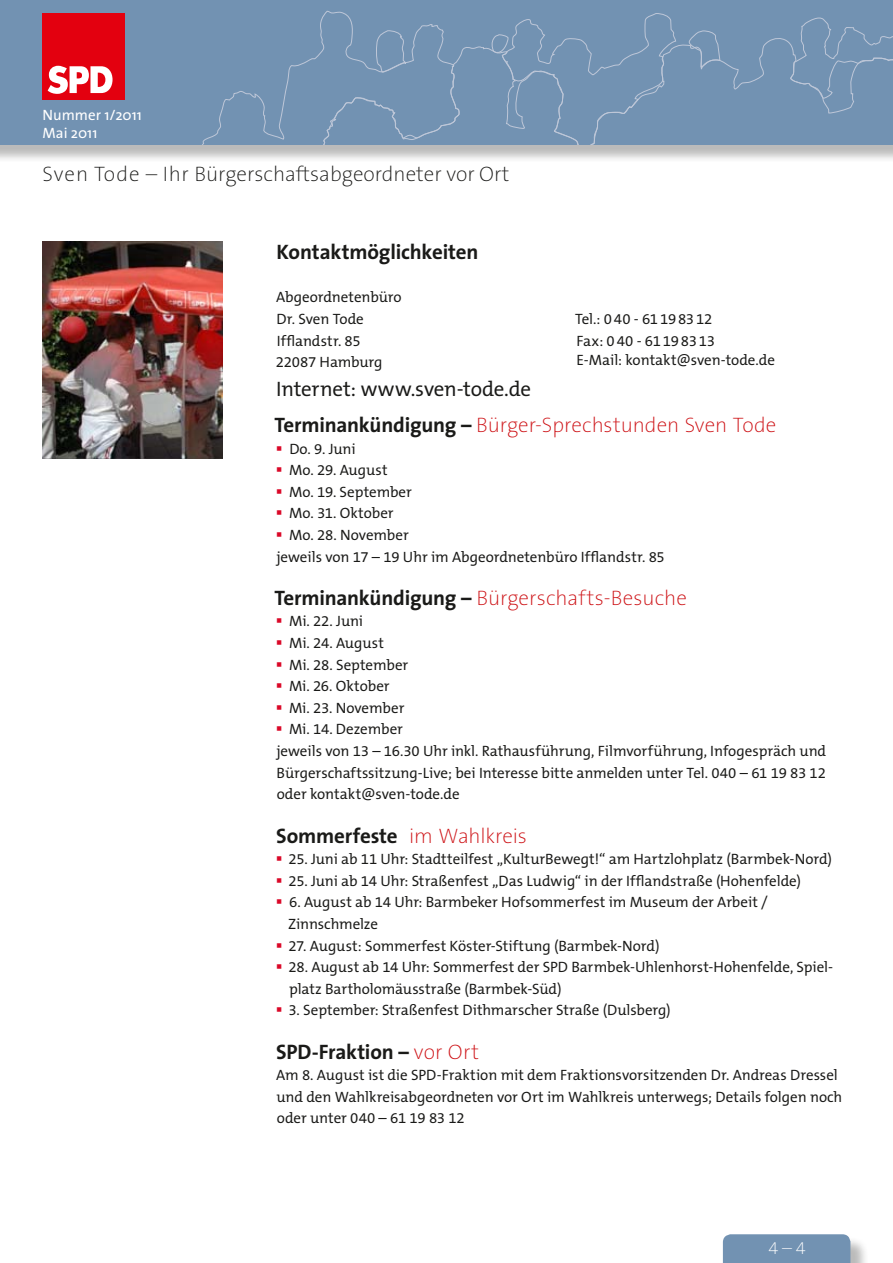
<style>
.page{position:relative;width:893px;height:1263px;background:#fff}
.page>*{position:absolute;margin:0;border:0;box-sizing:border-box;transform-origin:0 0}
.t1{font:200 21px "The Sans";color:#cd1014}
.t2{font:700 21px "The Sans";letter-spacing:-.01em;color:#1a1a18}
.t3{font:200 21px "The Sans";color:#1a1a18}
.t4{font:21px "The Mix Office";letter-spacing:-.01em;color:#1a1a18}
.t5{font:200 18px "The Sans";color:#fff}
.t6{font:15px/21.6px "The Mix Office";letter-spacing:-.005em;color:#1a1a18}
.t7{font:15px/18px "The Sans";color:#fff}
.s1{font-weight:700;color:#1a1a18}
.s2{color:#fff}
.s3{font-weight:200;color:#cd1014}
</style>
<div class="page">
<div style="left:0;top:2px;width:893px;height:161px;background:#1a1a18;opacity:.3"></div>
<div style="left:0;top:0;width:893px;height:145px;background:#7292b2"></div>
<svg style="left:202px;top:10px;width:660px;height:135px"></svg>
<svg style="left:235px;top:33px;width:658px;height:112px"></svg>
<div style="left:725px;top:1236px;width:144px;height:27px;background:#1a1a18;opacity:.3"></div>
<div style="left:723px;top:1234px;width:127px;height:29px;background:#7292b2"></div>
<div style="left:43px;top:13px;width:82px;height:86px;background:#e3000f"></div>
<svg style="left:48px;top:66px;width:65px;height:28px"></svg>
<img style="left:43px;top:241px;width:179px;height:217px">
<p class="t7" style="left:43px;top:105px;width:101px">Nummer 1/2011<br>Mai 2011</p>
<h1 class="t3" style="left:43px;top:163px;width:468px">Sven Tode – Ihr Bürgerschaftsabgeordneter vor Ort</h1>
<h1 class="t2" style="left:277px;top:235px;width:203px">Kontaktmöglichkeiten</h1>
<p class="t6" style="left:276px;top:287px;width:127px">Abgeordnetenbüro<br>Dr. Sven Tode<br>Ifflandstr. 85<br>22087 Hamburg</p>
<p class="t6" style="left:575px;top:309px;width:142px">Tel.: 040 - 61198312<br>Fax: 040 - 61198313</p>
<p class="t6" style="left:576px;top:350px;width:200px">E-Mail: kontakt@sven-tode.de</p>
<h1 class="t4" style="left:276px;top:378px;width:256px">Internet: www.sven-tode.de</h1>
<h1 class="t1" style="left:274px;top:414px;width:504px"><span class="s1">Terminankündigung –</span> Bürger-Sprechstunden Sven Tode</h1>
<p class="t6" style="left:289px;top:438px;width:68px">Do. 9. Juni</p>
<p class="t6" style="left:289px;top:460px;width:100px">Mo. 29. August</p>
<p class="t6" style="left:289px;top:482px;width:124px">Mo. 19. September</p>
<p class="t6" style="left:289px;top:503px;width:106px">Mo. 31. Oktober</p>
<p class="t6" style="left:289px;top:525px;width:121px">Mo. 28. November</p>
<p class="t6" style="left:276px;top:546px;width:390px">jeweils von 17 – 19 Uhr im Abgeordnetenbüro Ifflandstr. 85</p>
<h1 class="t1" style="left:274px;top:587px;width:414px"><span class="s1">Terminankündigung –</span> Bürgerschafts-Besuche</h1>
<p class="t6" style="left:289px;top:611px;width:75px">Mi. 22. Juni</p>
<p class="t6" style="left:289px;top:633px;width:96px">Mi. 24. August</p>
<p class="t6" style="left:289px;top:654px;width:121px">Mi. 28. September</p>
<p class="t6" style="left:289px;top:676px;width:102px">Mi. 26. Oktober</p>
<p class="t6" style="left:289px;top:698px;width:117px">Mi. 23. November</p>
<p class="t6" style="left:289px;top:719px;width:115px">Mi. 14. Dezember</p>
<p class="t6" style="left:276px;top:741px;width:551px">jeweils von 13 – 16.30 Uhr inkl. Rathausführung, Filmvorführung, Infogespräch und</p>
<p class="t6" style="left:276px;top:762px;width:551px">Bürgerschaftssitzung-Live; bei Interesse bitte anmelden unter Tel. 040 – 61 19 83 12</p>
<p class="t6" style="left:277px;top:784px;width:184px">oder kontakt@sven-tode.de</p>
<h1 class="t2" style="left:276px;top:818px;width:252px">Sommerfeste<span class="s2">–</span><span class="s3">im Wahlkreis</span></h1>
<p class="t6" style="left:289px;top:849px;width:545px">25. Juni ab 11 Uhr: Stadtteilfest „KulturBewegt!“ am Hartzlohplatz (Barmbek-Nord)</p>
<p class="t6" style="left:288px;top:870px;width:514px">25. Juni ab 14 Uhr: Straßenfest „Das Ludwig“ in der Ifflandstraße (Hohenfelde)</p>
<p class="t6" style="left:288px;top:892px;width:481px">6. August ab 14 Uhr: Barmbeker Hofsommerfest im Museum der Arbeit /<br>Zinnschmelze</p>
<p class="t6" style="left:288px;top:935px;width:373px">27. August: Sommerfest Köster-Stiftung (Barmbek-Nord)</p>
<p class="t6" style="left:288px;top:957px;width:546px">28. August ab 14 Uhr: Sommerfest der SPD Barmbek-Uhlenhorst-Hohenfelde, Spiel&shy;platz Bartholomäusstraße (Barmbek-Süd)</p>
<p class="t6" style="left:289px;top:1000px;width:384px">3. September: Straßenfest Dithmarscher Straße (Dulsberg)</p>
<h1 class="t2" style="left:276px;top:1034px;width:204px">SPD-Fraktion – <span class="s3">vor Ort</span></h1>
<p class="t6" style="left:276px;top:1065px;width:568px">Am 8. August ist die SPD-Fraktion mit dem Fraktionsvorsitzenden Dr. Andreas Dressel und den Wahlkreisabgeordneten vor Ort im Wahlkreis unterwegs; Details folgen noch oder unter 040 – 61 19 83 12</p>
<p class="t5" style="left:768px;top:1238px;width:39px">4 – 4</p>
</div>
